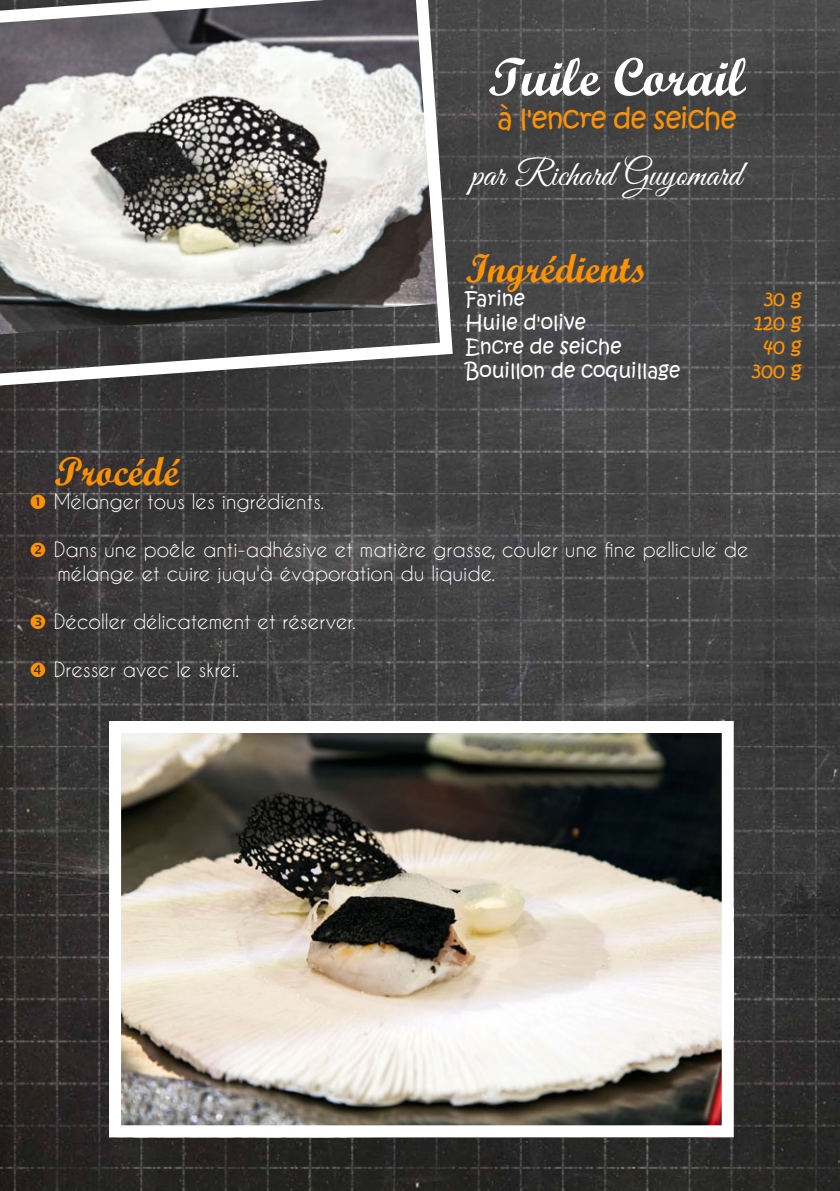
<style>
.page{position:relative;width:840px;height:1191px;background:#fff}
.page>*{position:absolute;margin:0;border:0;box-sizing:border-box;transform-origin:0 0}
.t1{font:54px "Script MT Bold";color:#fff}
.t2{font:40px "Script MT Bold";color:#ff9200}
.t3{font:36px "Great Vibes";color:#fff}
.t4{font:28px "Kristen ITC";letter-spacing:-.025em;color:#ff9200}
.t5{font:20px/24px "Caviar Dreams";color:#fff}
.t6{font:20px "Kristen ITC";color:#fff}
.t7{font:20px "Kristen ITC";color:#ff9200}
</style>
<div class="page">
<img style="left:0;top:0;width:839px;height:1191px">
<svg style="left:0;top:0;width:459px;height:394px"></svg>
<img style="left:122px;top:734px;width:598px;height:390px">
<div style="left:109px;top:721px;width:624px;height:416px;border:12px solid #fff"></div>
<svg style="left:31px;top:494px;width:14px;height:15px"></svg>
<svg style="left:31px;top:542px;width:14px;height:15px"></svg>
<svg style="left:31px;top:614px;width:14px;height:15px"></svg>
<svg style="left:31px;top:662px;width:14px;height:15px"></svg>
<h1 class="t1" style="left:488px;top:44px;width:258px">Tuile Corail</h1>
<h3 class="t4" style="left:497px;top:100px;width:240px">à l'encre de seiche</h3>
<h3 class="t3" style="left:471px;top:155px;width:272px">par Richard Guyomard</h3>
<h2 class="t2" style="left:465px;top:243px;width:183px">Ingrédients</h2>
<p class="t6" style="left:465px;top:285px;width:61px">Farine</p>
<p class="t7" style="left:763px;top:285px;width:39px">30 g</p>
<p class="t6" style="left:465px;top:309px;width:122px">Huile d'olive</p>
<p class="t7" style="left:753px;top:309px;width:49px">120 g</p>
<p class="t6" style="left:465px;top:333px;width:158px">Encre de seiche</p>
<p class="t7" style="left:763px;top:333px;width:40px">40 g</p>
<p class="t6" style="left:465px;top:357px;width:216px">Bouillon de coquillage</p>
<p class="t7" style="left:751px;top:357px;width:51px">300 g</p>
<h2 class="t2" style="left:55px;top:447px;width:125px">Procédé</h2>
<p class="t5" style="left:54px;top:489px;width:271px">Mélanger tous les ingrédients.</p>
<p class="t5" style="left:54px;top:537px;width:695px">Dans une poêle anti-adhésive et matière grasse, couler une fine pellicule de mélange et cuire juqu'à évaporation du liquide.</p>
<p class="t5" style="left:54px;top:609px;width:303px">Décoller délicatement et réserver.</p>
<p class="t5" style="left:54px;top:657px;width:187px">Dresser avec le skrei.</p>
</div>
